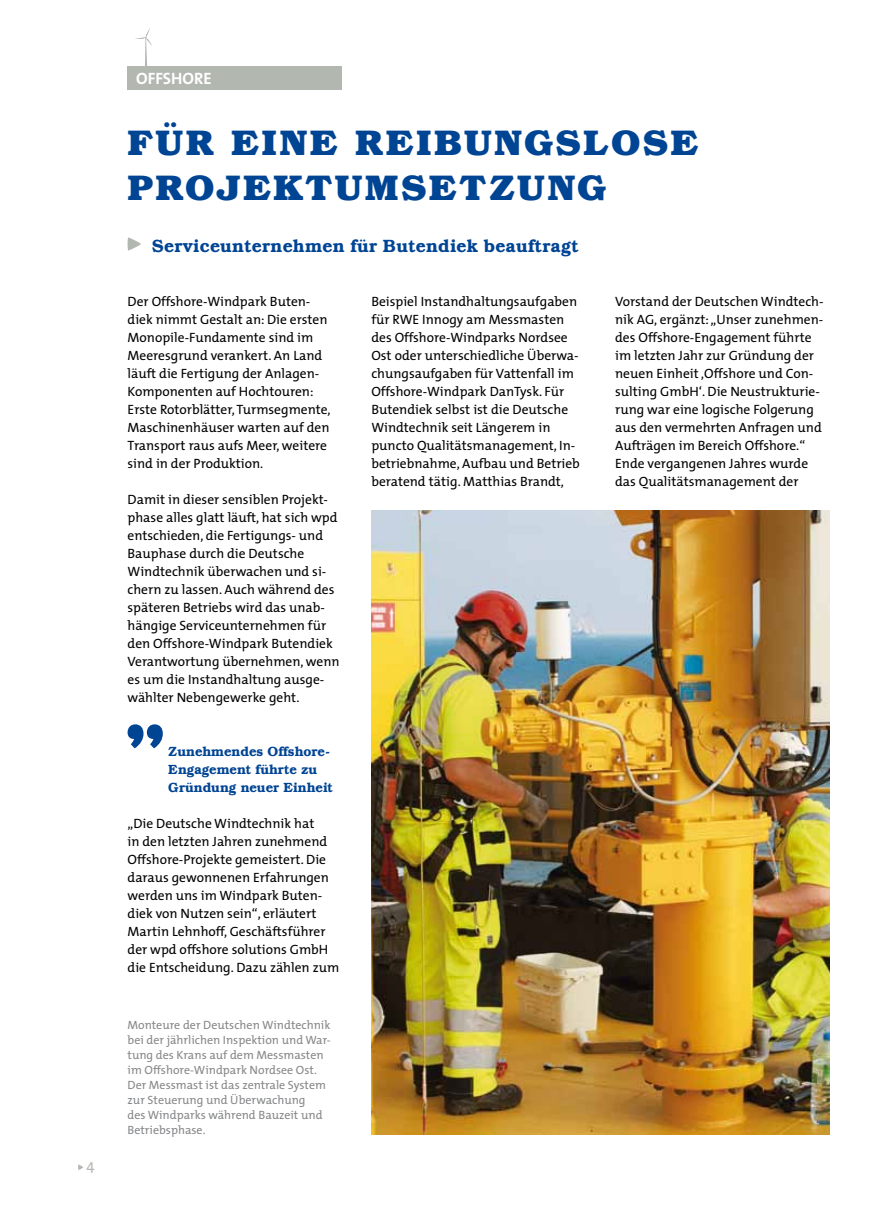
<style>
.page{position:relative;width:893px;height:1212px;background:#fff}
.page>*{position:absolute;margin:0;border:0;box-sizing:border-box;transform-origin:0 0}
.t1{font:700 36px "Bookman IT Cby BT";letter-spacing:.06em;color:#004494}
.t2{font:600 18px "Bookman IT Cby BT";letter-spacing:.02em;color:#004494}
.t3{font:700 16.5px "The Mix";letter-spacing:.085em;color:#fff}
.t4{font:15px "The Mix";color:#b2b7b0}
.t5{font:13.5px/18px "The Mix";color:#000}
.t6{font:600 13.5px/18px "Bookman IT Cby BT";color:#004494}
.t7{font:12px/15px "The Mix";color:#87888a}
</style>
<div class="page">
<svg style="left:78px;top:1164px;width:5px;height:6px"></svg>
<svg style="left:135px;top:28px;width:17px;height:38px"></svg>
<div style="left:128px;top:66px;width:214px;height:23px;background:#b2b7b0"></div>
<svg style="left:128px;top:237px;width:13px;height:14px"></svg>
<img style="left:371px;top:510px;width:458px;height:624px">
<svg style="left:128px;top:724px;width:35px;height:24px"></svg>
<p class="t4" style="left:87px;top:1152px;width:10px">4</p>
<p class="t3" style="left:136px;top:64px;width:75px">OFFSHORE</p>
<h1 class="t1" style="left:128px;top:120px;width:131px">FÜR EINE</h1>
<h1 class="t1" style="left:355px;top:120px;width:26px">REI</h1>
<h1 class="t1" style="left:434px;top:120px;width:90px">BUNGSL</h1>
<h1 class="t1" style="left:611px;top:120px;width:60px">OSE</h1>
<h1 class="t1" style="left:128px;top:165px;width:269px">PROJEKTUMSE</h1>
<h1 class="t1" style="left:459px;top:165px;width:119px">TZUNG</h1>
<h2 class="t2" style="left:152px;top:235px;width:428px">Serviceunternehmen für Butendiek beauftragt</h2>
<p class="t5" style="left:128px;top:292px;width:205px">Der Offshore-Windpark Buten&shy;diek nimmt Gestalt an: Die ersten<br>Monopile-Fundamente sind im<br>Meeresgrund verankert. An Land läuft die Fertigung der Anlagen-<br>Komponenten auf Hochtouren:<br>Erste Rotorblätter, Turmsegmente,<br>Maschinenhäuser warten auf den<br>Transport raus aufs Meer, weitere sind in der Produktion.</p>
<p class="t5" style="left:128px;top:490px;width:214px">Damit in dieser sensiblen Projekt&shy;phase alles glatt läuft, hat sich wpd entschieden, die Fertigungs- und<br>Bauphase durch die Deutsche<br>Windtechnik überwachen und si&shy;chern zu lassen. Auch während des späteren Betriebs wird das unab&shy;hängige Serviceunternehmen für den Offshore-Windpark Butendiek<br>Verantwortung übernehmen, wenn es um die Instandhaltung ausge&shy;wählter Nebengewerke geht.</p>
<p class="t5" style="left:371px;top:292px;width:210px">Beispiel Instandhaltungsaufgaben für RWE Innogy am Messmasten des Offshore-Windparks Nordsee Ost oder unterschiedliche Überwa&shy;chungsaufgaben für Vattenfall im Offshore-Windpark DanTysk. Für Butendiek selbst ist die Deutsche Windtechnik seit Längerem in puncto Qualitätsmanagement, In&shy;betriebnahme, Aufbau und Betrieb beratend tätig. Matthias Brandt,</p>
<p class="t5" style="left:615px;top:292px;width:210px">Vorstand der Deutschen Windtech&shy;nik AG, ergänzt: „Unser zunehmen&shy;des Offshore-Engagement führte im letzten Jahr zur Gründung der neuen Einheit ‚Offshore und Con&shy;sulting GmbH‘. Die Neustrukturie&shy;rung war eine logische Folgerung aus den vermehrten Anfragen und<br>Aufträgen im Bereich Offshore.“<br>Ende vergangenen Jahres wurde das Qualitätsmanagement der</p>
<p class="t6" style="left:168px;top:742px;width:166px">Zunehmendes Offshore-<br>Engagement führte zu<br>Gründung neuer Einheit</p>
<p class="t5" style="left:128px;top:814px;width:213px">„Die Deutsche Windtechnik hat<br>in den letzten Jahren zunehmend<br>Offshore-Projekte gemeistert. Die daraus gewonnenen Erfahrungen werden uns im Windpark Buten&shy;diek von Nutzen sein“, erläutert<br>Martin Lehnhoff, Geschäftsführer der wpd offshore solutions GmbH die Entscheidung. Dazu zählen zum</p>
<p class="t7" style="left:128px;top:1017px;width:205px">Monteure der Deutschen Windtechnik bei der jährlichen Inspektion und War&shy;tung des Krans auf dem Messmasten im Offshore-Windpark Nordsee Ost.<br>Der Messmast ist das zentrale System zur Steuerung und Überwachung<br>des Windparks während Bauzeit und<br>Betriebsphase.</p>
</div>
